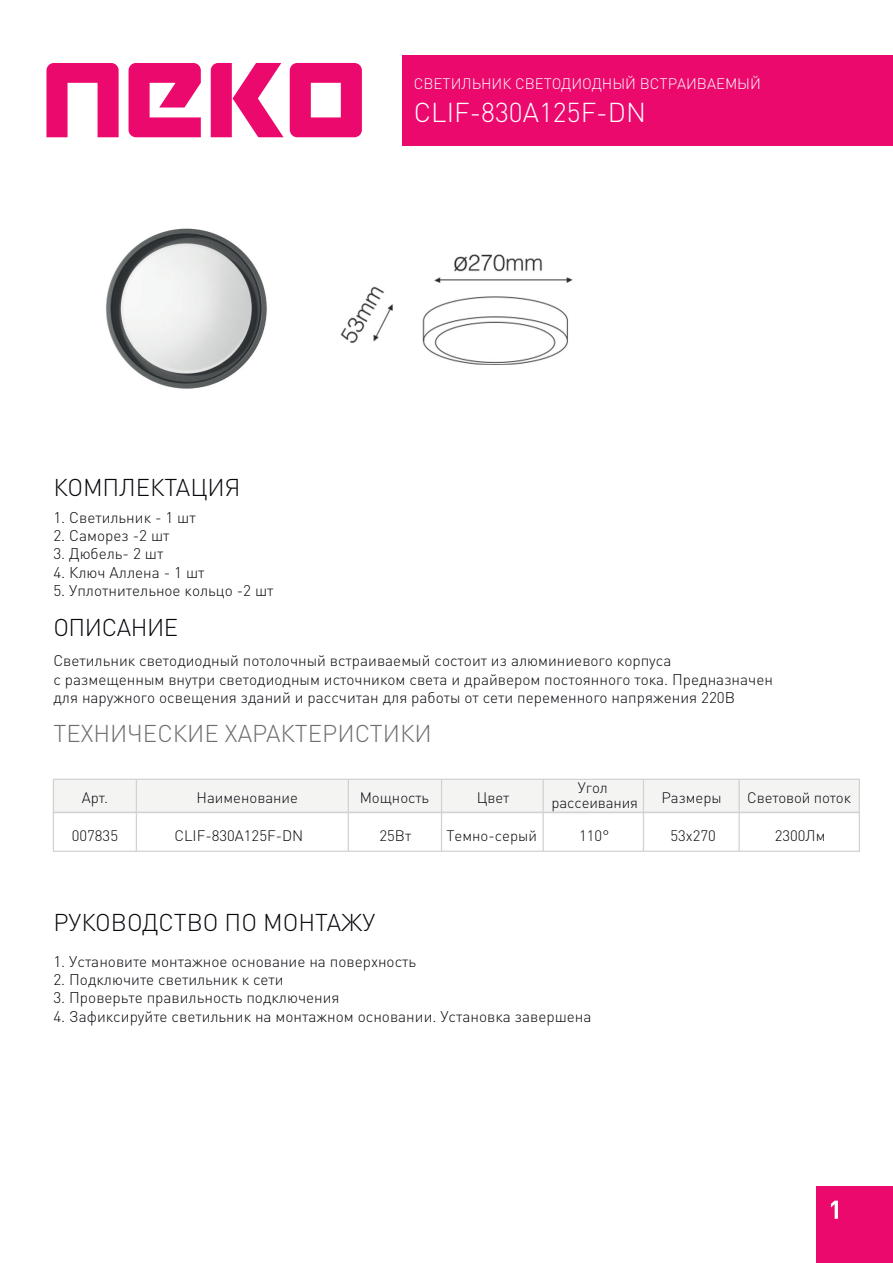
<style>
.page{position:relative;width:893px;height:1263px;background:#fff}
.page>*{position:absolute;margin:0;border:0;box-sizing:border-box;transform-origin:0 0}
.t1{font:300 27px "DIN Pro";color:#fff}
.t2{font:300 24px "DIN Pro";color:#07080d}
.t3{font:300 24px "DIN Pro";color:#6f6f6e}
.t4{font:300 24px "DIN Pro";letter-spacing:-.02em;color:#07080d}
.t5{font:300 15.3px/18.5px "DIN Pro";color:#07080d}
.t6{font:300 15px/15px "DIN Pro";color:#07080d;text-align:center}
.t7{font:300 15px "DIN Pro";color:#fff}
</style>
<div class="page">
<svg style="left:46px;top:63px;width:316px;height:74px"></svg>
<div style="left:816px;top:1186px;width:77px;height:77px;background:#ec096d"></div>
<svg style="left:831px;top:1200px;width:7px;height:19px"></svg>
<div style="left:402px;top:55px;width:491px;height:90px;background:#ec096d"></div>
<div style="left:53px;top:779px;width:806px;height:33px;background:#f4f4f3"></div>
<hr style="left:136px;top:779px;width:1px;height:72px;background:#d0d3d2">
<hr style="left:348px;top:779px;width:1px;height:72px;background:#d0d3d2">
<hr style="left:441px;top:779px;width:1px;height:72px;background:#d0d3d2">
<hr style="left:543px;top:779px;width:1px;height:72px;background:#d0d3d2">
<hr style="left:643px;top:779px;width:1px;height:72px;background:#d0d3d2">
<div style="left:53px;top:812px;width:807px;height:40px;border:1px solid #d0d3d2"></div>
<div style="left:53px;top:779px;width:807px;height:34px;border:1px solid #d0d3d2"></div>
<hr style="left:738px;top:779px;width:2px;height:72px;background:#d0d3d2">
<img style="left:105px;top:228px;width:162px;height:161px">
<img style="left:340px;top:254px;width:233px;height:111px">
<p class="t7" style="left:414px;top:72px;width:348px">СВЕТИЛЬНИК СВЕТОДИОДНЫЙ ВСТРАИВАЕМЫЙ</p>
<h2 class="t2" style="left:53px;top:468px;width:189px">КОМПЛЕКТАЦИЯ</h2>
<p class="t5" style="left:53px;top:506px;width:144px">1. Светильник - 1 шт</p>
<p class="t5" style="left:53px;top:525px;width:118px">2. Саморез -2 шт</p>
<p class="t5" style="left:53px;top:543px;width:111px">3. Дюбель- 2 шт</p>
<p class="t5" style="left:53px;top:562px;width:153px">4. Ключ Аллена - 1 шт</p>
<p class="t5" style="left:53px;top:580px;width:222px">5. Уплотнительное кольцо -2 шт</p>
<h2 class="t4" style="left:53px;top:609px;width:126px">ОПИСАНИЕ</h2>
<h1 class="t1" style="left:414px;top:91px;width:234px">CLIF-830A125F-DN</h1>
<p class="t5" style="left:53px;top:650px;width:721px">Светильник светодиодный потолочный встраиваемый состоит из алюминиевого корпуса<br>с размещенным внутри светодиодным источником света и драйвером постоянного тока. Предназначен для наружного освещения зданий и рассчитан для работы от сети переменного напряжения 220В</p>
<h2 class="t3" style="left:53px;top:715px;width:380px">ТЕХНИЧЕСКИЕ ХАРАКТЕРИСТИКИ</h2>
<p class="t6" style="left:82px;top:789px;width:28px">Арт.</p>
<p class="t6" style="left:72px;top:827px;width:48px">007835</p>
<p class="t6" style="left:174px;top:827px;width:130px">CLIF-830A125F-DN</p>
<p class="t6" style="left:197px;top:789px;width:103px">Наименование</p>
<p class="t6" style="left:360px;top:789px;width:71px">Мощность</p>
<p class="t6" style="left:380px;top:827px;width:33px">25Вт</p>
<p class="t6" style="left:477px;top:789px;width:34px">Цвет</p>
<p class="t6" style="left:446px;top:826px;width:92px">Темно-серый</p>
<p class="t6" style="left:551px;top:779px;width:88px">Угол рассеивания</p>
<p class="t6" style="left:579px;top:826px;width:31px">110°</p>
<p class="t6" style="left:661px;top:789px;width:62px">Размеры</p>
<p class="t6" style="left:670px;top:826px;width:47px">53х270</p>
<h2 class="t2" style="left:53px;top:904px;width:323px">РУКОВОДСТВО ПО МОНТАЖУ</h2>
<p class="t5" style="left:53px;top:950px;width:364px">1. Установите монтажное основание на поверхность</p>
<p class="t5" style="left:53px;top:969px;width:232px">2. Подключите светильник к сети</p>
<p class="t5" style="left:53px;top:987px;width:288px">3. Проверьте правильность подключения</p>
<p class="t5" style="left:53px;top:1006px;width:540px">4. Зафиксируйте светильник на монтажном основании. Установка завершена</p>
<p class="t6" style="left:747px;top:789px;width:105px">Световой поток</p>
<p class="t6" style="left:775px;top:826px;width:52px">2300Лм</p>
</div>
